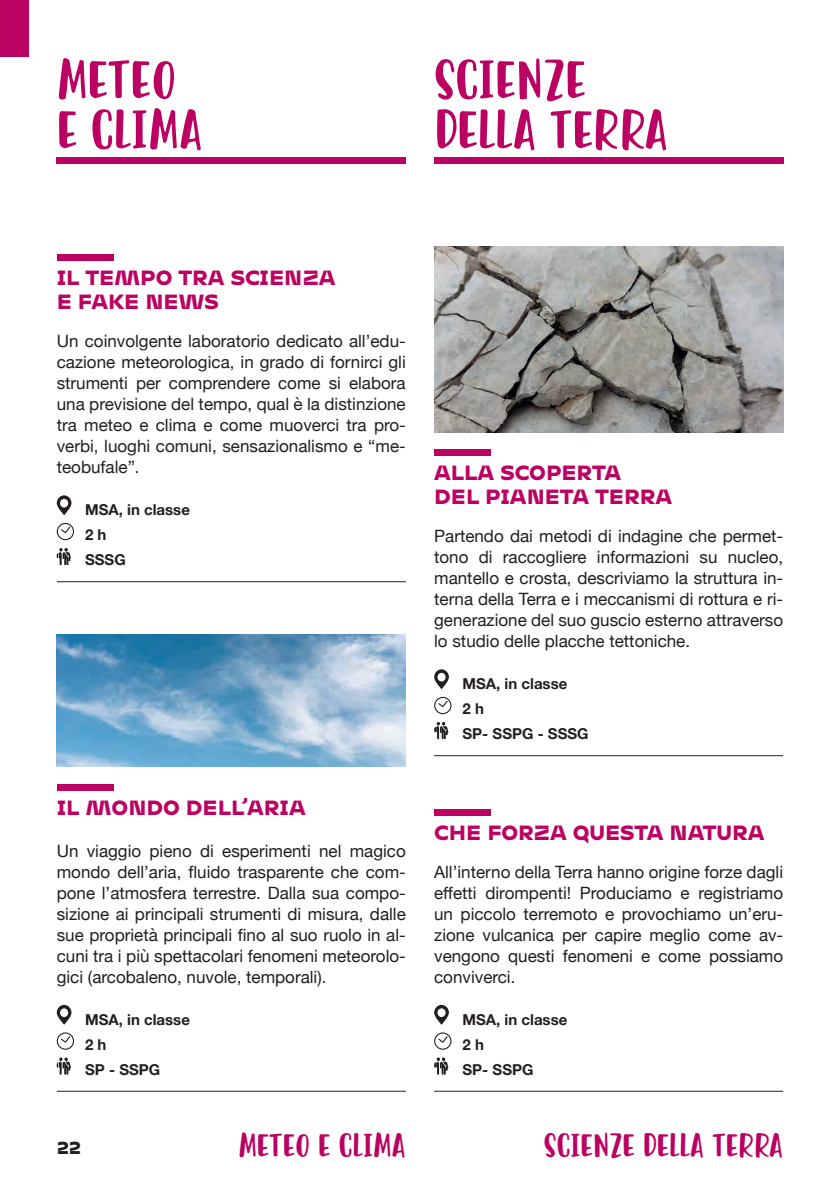
<style>
.page{position:relative;width:840px;height:1191px;background:#fff}
.page>*{position:absolute;margin:0;border:0;box-sizing:border-box;transform-origin:0 0}
.t1{font:50px "Kulhu One";color:#bb0161}
.t2{font:30px "Kulhu One";color:#bb0161}
.titolo{font:900 20px "Mohol";color:#bb0161}
.testo{font:17px/21px "Helvetica Neue";color:#231f20;text-align:justify}
.t3{font:900 17px "Mohol";color:#231f20}
.dati{font:700 15px "Helvetica Neue";color:#231f20}
</style>
<div class="page">
<div style="left:57px;top:254px;width:56px;height:7px;background:#bb0161"></div>
<svg style="left:57px;top:495px;width:14px;height:20px"></svg>
<svg style="left:57px;top:523px;width:17px;height:17px"></svg>
<svg style="left:57px;top:548px;width:14px;height:17px"></svg>
<hr style="left:57px;top:581px;width:348px;height:1px;background:#231f20">
<div style="left:57px;top:158px;width:348px;height:6px;background:#bb0161"></div>
<img style="left:57px;top:635px;width:348px;height:131px">
<div style="left:57px;top:784px;width:56px;height:6px;background:#bb0161"></div>
<svg style="left:57px;top:1004px;width:14px;height:20px"></svg>
<svg style="left:57px;top:1032px;width:17px;height:17px"></svg>
<svg style="left:57px;top:1057px;width:14px;height:17px"></svg>
<hr style="left:57px;top:1090px;width:348px;height:1px;background:#231f20">
<div style="left:434px;top:158px;width:348px;height:6px;background:#bb0161"></div>
<div style="left:0;top:0;width:28px;height:57px;background:#bb0161"></div>
<img style="left:434px;top:247px;width:348px;height:185px">
<div style="left:434px;top:449px;width:56px;height:7px;background:#bb0161"></div>
<svg style="left:434px;top:669px;width:14px;height:20px"></svg>
<svg style="left:434px;top:697px;width:17px;height:17px"></svg>
<svg style="left:434px;top:722px;width:14px;height:17px"></svg>
<hr style="left:434px;top:755px;width:348px;height:1px;background:#231f20">
<div style="left:434px;top:809px;width:56px;height:6px;background:#bb0161"></div>
<svg style="left:434px;top:1004px;width:14px;height:20px"></svg>
<svg style="left:434px;top:1032px;width:17px;height:17px"></svg>
<svg style="left:434px;top:1057px;width:14px;height:17px"></svg>
<hr style="left:434px;top:1090px;width:348px;height:1px;background:#231f20">
<p class="t1" style="left:57px;top:46px;width:121px">METEO</p>
<p class="t1" style="left:57px;top:96px;width:147px">E CLIMA</p>
<p class="t1" style="left:434px;top:46px;width:153px">SCIENZE</p>
<p class="t1" style="left:434px;top:96px;width:235px">DELLA TERRA</p>
<p class="titolo" style="left:57px;top:266px;width:280px">IL TEMPO TRA SCIENZA</p>
<p class="titolo" style="left:57px;top:290px;width:163px">E FAKE NEWS</p>
<p class="testo" style="left:57px;top:331px;width:350px">Un coinvolgente laboratorio dedicato all’edu&shy;cazione meteorologica, in grado di fornirci gli strumenti per comprendere come si elabora una previsione del tempo, qual è la distinzione tra meteo e clima e come muoverci tra pro&shy;verbi, luoghi comuni, sensazionalismo e “me&shy;teobufale”.</p>
<p class="dati" style="left:85px;top:498px;width:106px">MSA, in classe</p>
<p class="dati" style="left:85px;top:523px;width:23px">2 h</p>
<p class="dati" style="left:85px;top:548px;width:42px">SSSG</p>
<p class="titolo" style="left:57px;top:795px;width:250px">IL MONDO DELL’ARIA</p>
<p class="testo" style="left:57px;top:841px;width:350px">Un viaggio pieno di esperimenti nel magico mondo dell’aria, fluido trasparente che com&shy;pone l’atmosfera terrestre. Dalla sua compo&shy;sizione ai principali strumenti di misura, dalle sue proprietà principali fino al suo ruolo in al&shy;cuni tra i più spettacolari fenomeni meteorolo&shy;gici (arcobaleno, nuvole, temporali).</p>
<p class="dati" style="left:85px;top:1007px;width:106px">MSA, in classe</p>
<p class="dati" style="left:85px;top:1032px;width:23px">2 h</p>
<p class="dati" style="left:85px;top:1057px;width:77px">SP - SSPG</p>
<p class="t3" style="left:57px;top:1137px;width:26px">22</p>
<p class="t2" style="left:238px;top:1125px;width:169px">METEO E CLIMA</p>
<p class="titolo" style="left:434px;top:460px;width:188px">ALLA SCOPERTA</p>
<p class="titolo" style="left:434px;top:484px;width:239px">DEL PIANETA TERRA</p>
<p class="testo" style="left:434px;top:526px;width:350px">Partendo dai metodi di indagine che permet&shy;tono di raccogliere informazioni su nucleo, mantello e crosta, descriviamo la struttura in&shy;terna della Terra e i meccanismi di rottura e ri&shy;generazione del suo guscio esterno attraverso lo studio delle placche tettoniche.</p>
<p class="dati" style="left:462px;top:672px;width:106px">MSA, in classe</p>
<p class="dati" style="left:462px;top:697px;width:23px">2 h</p>
<p class="dati" style="left:462px;top:722px;width:127px">SP- SSPG - SSSG</p>
<p class="titolo" style="left:434px;top:820px;width:332px">CHE FORZA QUESTA NATURA</p>
<p class="testo" style="left:434px;top:862px;width:350px">All’interno della Terra hanno origine forze dagli effetti dirompenti! Produciamo e registriamo un piccolo terremoto e provochiamo un’eru&shy;zione vulcanica per capire meglio come av&shy;vengono questi fenomeni e come possiamo conviverci.</p>
<p class="dati" style="left:462px;top:1007px;width:106px">MSA, in classe</p>
<p class="dati" style="left:462px;top:1032px;width:23px">2 h</p>
<p class="dati" style="left:462px;top:1057px;width:72px">SP- SSPG</p>
<p class="t2" style="left:543px;top:1124px;width:241px">SCIENZE DELLA TERRA</p>
</div>
